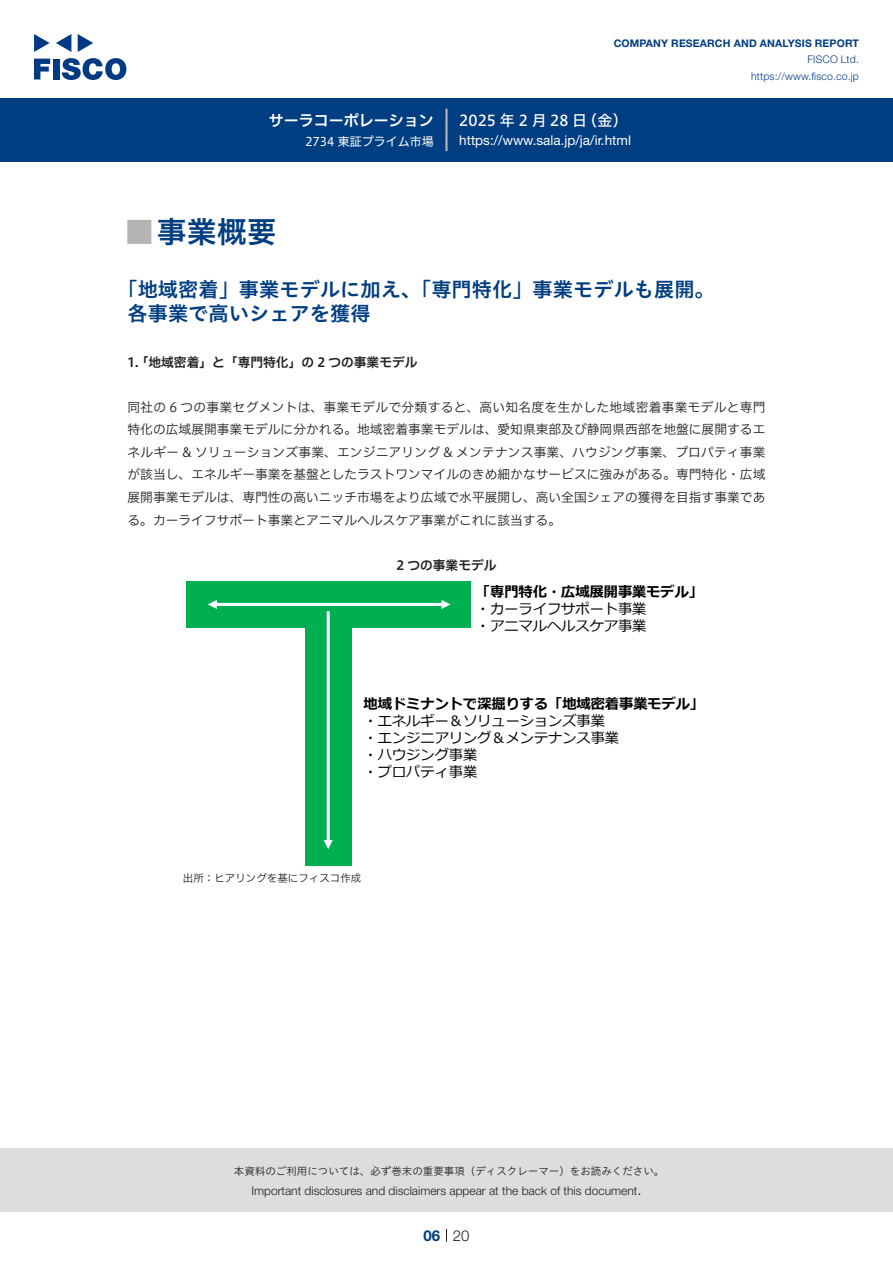
<style>
.page{position:relative;width:893px;height:1263px;background:#fff}
.page>*{position:absolute;margin:0;border:0;box-sizing:border-box;transform-origin:0 0}
.t1{font:30px "Hiragino UD Sans Std N W6";color:#003d81}
.t2{font:24px "Hiragino UD Sans Std N W6";color:#b5b5b6}
.中タイトル{font:20.25px/24px "Hiragino UD Sans Std W6";color:#003d81}
.t3{font:15px "Hiragino UD Sans F Std N W5";letter-spacing:.01em;color:#fff}
.t4{font:15px "Hiragino UD Sans F Std N W6";color:#fff}
.t5{font:300 15px "Helvetica Neue LT Std";color:#231f20}
.t6{font:700 15px "Helvetica Neue LT Std";color:#003d81}
.t7{font:14.25px/17px "Meiryo";color:#000}
.t8{font:13.5px "Helvetica Neue LT Std";color:#fff}
.本文{font:12.75px/22.5px "Hiragino UD Sans F Std N W3";color:#231f20;text-align:justify}
.小タイトル{font:12.75px "Hiragino UD Sans F Std N W6";color:#231f20}
.チャートタイトル{font:12.75px "Hiragino UD Sans F Std N W6";color:#231f20}
.t9{font:300 12px "Helvetica Neue LT Std";color:#231f20}
.t10{font:12px "Hiragino UD Sans F Std N W4";color:#fff}
.t11{font:10.5px "Hiragino UD Sans Std W3";color:#231f20}
.t12{font:700 10.5px "Helvetica Neue LT Std";letter-spacing:.015em;color:#003d81}
.t13{font:300 10.5px/16.5px "Helvetica Neue LT Std";letter-spacing:.015em;color:#003d81;text-align:right}
.表組み基本スタイル{font:10.5px "Hiragino UD Sans F Std N W3";color:#231f20}
.s1{font-weight:700}
</style>
<div class="page">
<div style="left:0;top:1148px;width:893px;height:64px;background:#ddd"></div>
<svg style="left:34px;top:59px;width:16px;height:20px"></svg>
<div style="left:53px;top:59px;width:6px;height:20px;background:#003a83"></div>
<svg style="left:62px;top:58px;width:64px;height:22px"></svg>
<svg style="left:34px;top:34px;width:16px;height:18px"></svg>
<svg style="left:78px;top:34px;width:15px;height:18px"></svg>
<svg style="left:56px;top:34px;width:15px;height:18px"></svg>
<div style="left:0;top:98px;width:893px;height:64px;background:#003d81"></div>
<hr style="left:445px;top:109px;width:3px;height:42px;background:#b5b5b6">
<svg style="left:446px;top:1229px;width:1px;height:13px"></svg>
<div style="left:186px;top:581px;width:285px;height:47px;background:#00b050"></div>
<div style="left:305px;top:581px;width:47px;height:285px;background:#00b050"></div>
<svg style="left:208px;top:600px;width:243px;height:249px"></svg>
<p class="t4" style="left:269px;top:109px;width:167px">サーラコーポレーション</p>
<p class="t10" style="left:305px;top:132px;width:130px">2734 東証プライム市場</p>
<p class="t12" style="left:614px;top:37px;width:247px">COMPANY RESEARCH AND ANALYSIS REPORT</p>
<p class="t13" style="left:751px;top:51px;width:109px">FISCO Ltd. https://www.fisco.co j p.</p>
<p class="t3" style="left:582px;top:109px;width:47px">（金(</p>
<p class="t3" style="left:459px;top:109px;width:129px">2025 年 2 月28 日</p>
<p class="t8" style="left:459px;top:132px;width:173px">https: / / w w w . s a l a j p. j a/ .i r/ h t m l</p>
<p class="t1" style="left:157px;top:209px;width:121px">事業概要</p>
<p class="t2" style="left:128px;top:213px;width:25px">█</p>
<p class="中タイトル" style="left:128px;top:276px;width:589px;text-indent:-10px">「地域密着」事業モデルに加え、「専門特化」事業モデルも展開。各事業で高いシェアを獲得</p>
<p class="小タイトル" style="left:136px;top:352px;width:283px">「地域密着」と「専門特化」の 2 つの事業モデル</p>
<p class="小タイトル" style="left:128px;top:352px;width:13px">1.</p>
<p class="本文" style="left:128px;top:395px;width:639px">同社の 6 つの事業セグメントは、事業モデルで分類すると、高い知名度を生かした地域密着事業モデルと専門特化の広域展開事業モデルに分かれる。地域密着事業モデルは、愛知県東部及び静岡県西部を地盤に展開するエネルギー &amp; ソリューションズ事業、エンジニアリング &amp; メンテナンス事業、ハウジング事業、プロパティ事業が該当し、エネルギー事業を基盤としたラストワンマイルのきめ細かなサービスに強みがある。専門特化・広域展開事業モデルは、専門性の高いニッチ市場をより広域で水平展開し、高い全国シェアの獲得を目指す事業である。カーライフサポート事業とアニマルヘルスケア事業がこれに該当する。</p>
<p class="チャートタイトル" style="left:396px;top:555px;width:102px">2 つの事業モデル</p>
<p class="t7" style="left:476px;top:584px;width:229px"><span class="s1">「専門特化・広域展開事業モデル「</span>・カーライフサポート事業<br>・アニマルヘルスケア事業</p>
<p class="t7" style="left:364px;top:696px;width:342px"><span class="s1">地域ドミナントで深掘りする「地域密着事業モデル「</span>・エネルギー＆ソリューションズ事業<br>・エンジニアリング＆メンテナンス事業<br>・ハウジング事業<br>・プロパティ事業</p>
<p class="表組み基本スタイル" style="left:183px;top:870px;width:180px">出所：ヒアリングを基にフィスコ作成</p>
<p class="t11" style="left:234px;top:1163px;width:432px">本資料のご利用については、必ず巻末の重要事項（ディスクレーマー）をお読みください。</p>
<p class="t5" style="left:637px;top:1180px;width:6px">.</p>
<p class="t9" style="left:251px;top:1183px;width:387px">Important disclosures and disclaimers appear at the back of this document</p>
<p class="t6" style="left:423px;top:1226px;width:18px">06</p>
<p class="t5" style="left:453px;top:1226px;width:18px">20</p>
</div>
